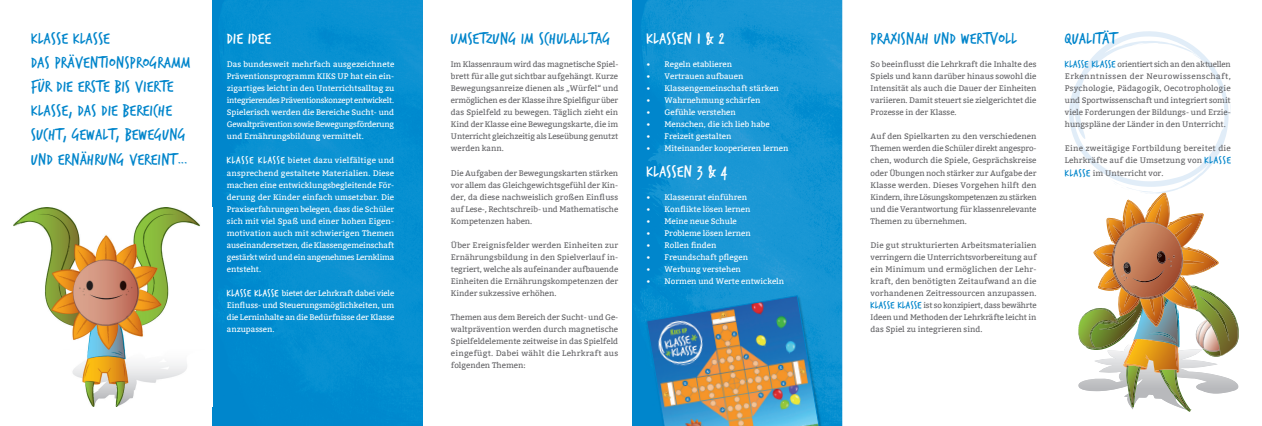
<style>
.page{position:relative;width:1262px;height:426px;background:#fff}
.page>*{position:absolute;margin:0;border:0;box-sizing:border-box;transform-origin:0 0}
.t1{font:17px/24px "Trash Hand";letter-spacing:.03em;color:#0085cb}
.t2{font:17px "Trash Hand";letter-spacing:.03em;color:#fff}
.t3{font:8px/12px "Bitter";color:#636366;text-align:justify}
.t4{font:8px/12px "Bitter";color:#fff;text-align:justify}
.s1{font-family:"Trash Hand";font-size:11px}
.s2{font-family:"Trash Hand";font-size:11px;color:#0085cb}
</style>
<div class="page">
<img style="left:213px;top:0;width:209px;height:425px">
<img style="left:13px;top:207px;width:187px;height:198px">
<img style="left:632px;top:0;width:210px;height:425px">
<img style="left:1078px;top:194px;width:161px;height:217px">
<svg style="left:1069px;top:31px;width:159px;height:163px"></svg>
<img style="left:645px;top:296px;width:181px;height:129px">
<img style="left:646px;top:295px;width:176px;height:130px">
<p class="t1" style="left:31px;top:27px;width:161px">KLASSE KLASSE<br>DAS PRÄVENTIONSPROGRAMM<br>FÜR DIE ERSTE BIS VIERTE<br>KLASSE, DAS DIE BEREICHE<br>SUCHT, GEWALT, BEWEGUNG<br>UND ERNÄHRUNG VEREINT...</p>
<p class="t2" style="left:227px;top:30px;width:46px">DIE IDEE</p>
<p class="t4" style="left:227px;top:59px;width:169px">Das bundesweit mehrfach ausgezeichnete Präventionsprogramm KIKS UP hat ein ein&shy;zigartiges leicht in den Unterrichtsalltag zu integrierendes Präventionskonzept entwickelt.<br>Spielerisch werden die Bereiche Sucht- und Gewaltprävention sowie Bewegungsförderung und Ernährungsbildung vermittelt.</p>
<p class="t4" style="left:227px;top:155px;width:169px"><span class="s1">KLASSE KLASSE</span> bietet dazu vielfältige und ansprechend gestaltete Materialien. Diese machen eine entwicklungsbegleitende För&shy;derung der Kinder einfach umsetzbar. Die Praxiserfahrungen belegen, dass die Schüler sich mit viel Spaß und einer hohen Eigen&shy;motivation auch mit schwierigen Themen auseinandersetzen, die Klassengemeinschaft gestärkt wird und ein angenehmes Lernklima entsteht.</p>
<p class="t4" style="left:227px;top:287px;width:169px"><span class="s1">KLASSE KLASSE</span> bietet der Lehrkraft dabei viele Einfluss- und Steuerungsmöglichkeiten, um die Lerninhalte an die Bedürfnisse der Klasse anzupassen.</p>
<p class="t1" style="left:451px;top:27px;width:161px">UMSETZUNG IM SCHULALLTAG</p>
<p class="t3" style="left:451px;top:59px;width:169px">Im Klassenraum wird das magnetische Spiel&shy;brett für alle gut sichtbar aufgehängt. Kurze Bewegungsanreize dienen als „Würfel“ und ermöglichen es der Klasse ihre Spielfigur über das Spielfeld zu bewegen. Täglich zieht ein Kind der Klasse eine Bewegungskarte, die im Unterricht gleichzeitig als Leseübung genutzt werden kann.</p>
<p class="t3" style="left:451px;top:167px;width:169px">Die Aufgaben der Bewegungskarten stärken vor allem das Gleichgewichtsgefühl der Kin&shy;der, da diese nachweislich großen Einfluss auf Lese-, Rechtschreib- und Mathematische Kompetenzen haben.</p>
<p class="t3" style="left:451px;top:239px;width:169px">Über Ereignisfelder werden Einheiten zur Ernährungsbildung in den Spielverlauf in&shy;tegriert, welche als aufeinander aufbauende Einheiten die Ernährungskompetenzen der Kinder sukzessive erhöhen.</p>
<p class="t3" style="left:451px;top:311px;width:169px">Themen aus dem Bereich der Sucht- und Ge&shy;waltprävention werden durch magnetische Spielfeldelemente zeitweise in das Spielfeld eingefügt. Dabei wählt die Lehrkraft aus folgenden Themen:</p>
<p class="t2" style="left:646px;top:30px;width:79px">KLASSEN 1 &amp; 2</p>
<p class="t4" style="left:646px;top:59px;width:87px">• Regeln etablieren</p>
<p class="t4" style="left:646px;top:71px;width:98px">• Vertrauen aufbauen</p>
<p class="t4" style="left:646px;top:83px;width:134px">• Klassengemeinschaft stärken</p>
<p class="t4" style="left:646px;top:95px;width:115px">• Wahrnehmung schärfen</p>
<p class="t4" style="left:646px;top:107px;width:91px">• Gefühle verstehen</p>
<p class="t4" style="left:646px;top:119px;width:125px">• Menschen, die ich lieb habe</p>
<p class="t4" style="left:646px;top:131px;width:86px">• Freizeit gestalten</p>
<p class="t4" style="left:646px;top:143px;width:143px">• Miteinander kooperieren lernen</p>
<p class="t2" style="left:646px;top:162px;width:82px">KLASSEN 3 &amp; 4</p>
<p class="t4" style="left:646px;top:191px;width:102px">• Klassenrat einführen</p>
<p class="t4" style="left:646px;top:203px;width:105px">• Konflikte lösen lernen</p>
<p class="t4" style="left:646px;top:215px;width:92px">• Meine neue Schule</p>
<p class="t4" style="left:646px;top:227px;width:106px">• Probleme lösen lernen</p>
<p class="t4" style="left:646px;top:239px;width:71px">• Rollen finden</p>
<p class="t4" style="left:646px;top:251px;width:103px">• Freundschaft pflegen</p>
<p class="t4" style="left:646px;top:263px;width:96px">• Werbung verstehen</p>
<p class="t4" style="left:646px;top:275px;width:139px">• Normen und Werte entwickeln</p>
<p class="t1" style="left:870px;top:27px;width:148px">PRAXISNAH UND WERTVOLL</p>
<p class="t3" style="left:870px;top:59px;width:167px">So beeinflusst die Lehrkraft die Inhalte des Spiels und kann darüber hinaus sowohl die Intensität als auch die Dauer der Einheiten variieren. Damit steuert sie zielgerichtet die Prozesse in der Klasse.</p>
<p class="t3" style="left:870px;top:131px;width:167px">Auf den Spielkarten zu den verschiedenen Themen werden die Schüler direkt angespro&shy;chen, wodurch die Spiele, Gesprächskreise oder Übungen noch stärker zur Aufgabe der Klasse werden. Dieses Vorgehen hilft den Kindern, ihre Lösungskompetenzen zu stärken und die Verantwortung für klassenrelevante Themen zu übernehmen.</p>
<p class="t3" style="left:870px;top:239px;width:167px">Die gut strukturierten Arbeitsmaterialien verringern die Unterrichtsvorbereitung auf ein Minimum und ermöglichen der Lehr&shy;kraft, den benötigten Zeitaufwand an die vorhandenen Zeitressourcen anzupassen.<br><span class="s2">KLASSE KLASSE</span> ist so konzipiert, dass bewährte Ideen und Methoden der Lehrkräfte leicht in das Spiel zu integrieren sind.</p>
<p class="t1" style="left:1064px;top:27px;width:53px">QUALITÄT</p>
<p class="t3" style="left:1064px;top:59px;width:167px"><span class="s2">KLASSE KLASSE</span> orientiert sich an den aktuellen Erkenntnissen der Neurowissenschaft, Psychologie, Pädagogik, Oecotrophologie und Sportwissenschaft und integriert somit viele Forderungen der Bildungs- und Erzie&shy;hungspläne der Länder in den Unterricht.</p>
<p class="t3" style="left:1064px;top:143px;width:167px">Eine zweitägige Fortbildung bereitet die Lehrkräfte auf die Umsetzung von <span class="s2">KLASSE KLASSE</span> im Unterricht vor.</p>
</div>
